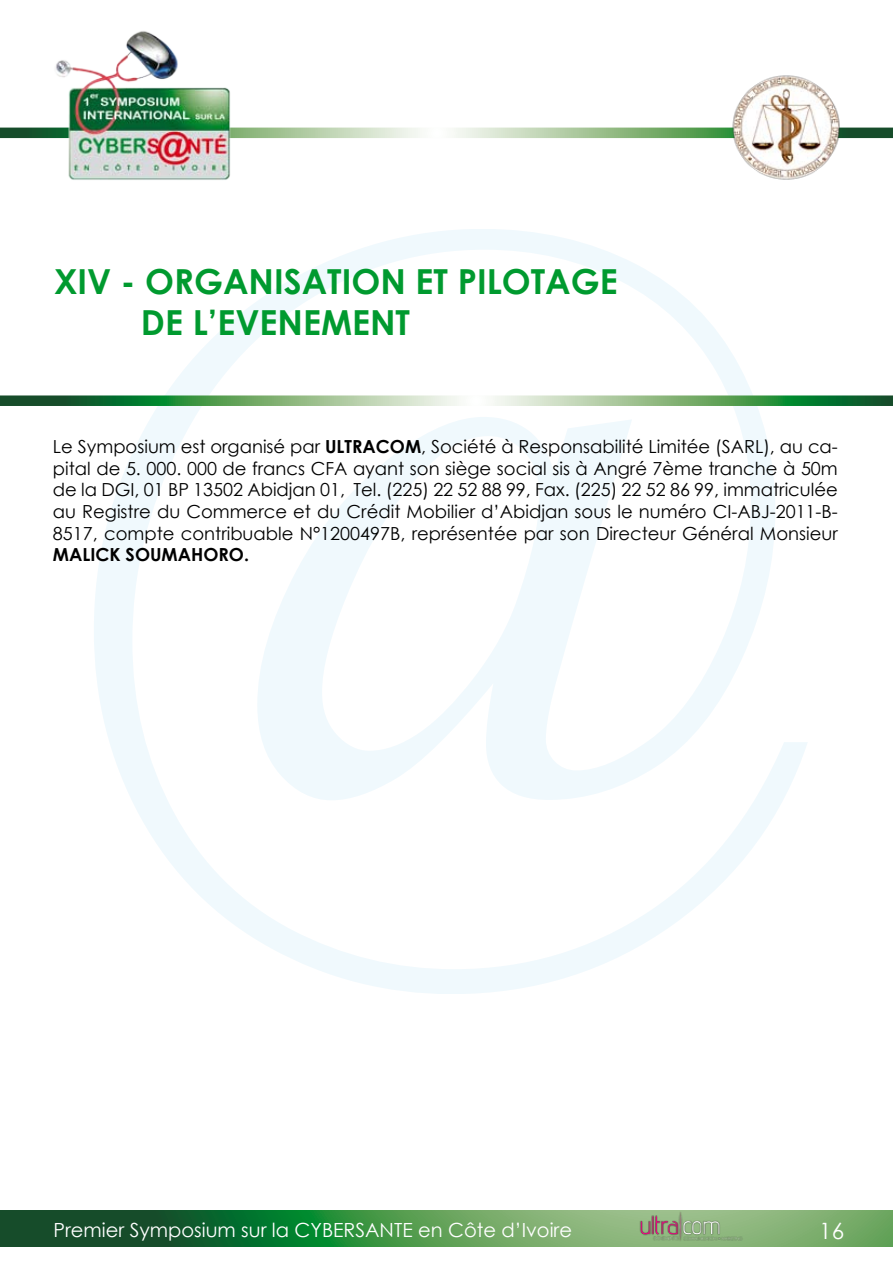
<style>
.page{position:relative;width:893px;height:1263px;background:#fff}
.page>*{position:absolute;margin:0;border:0;box-sizing:border-box;transform-origin:0 0}
.t1{font:840.75px "Times New Roman";color:#009ee0}
.t2{font:700 34.5px "Century Gothic";color:#009a2f}
.t3{font:22.5px "Century Gothic";color:#fff}
.t4{font:19.5px "Century Gothic";color:#fff}
.t5{font:18px/21.6px "Century Gothic";color:#000;text-align:justify}
.t6{font:700 18px "Century Gothic";color:#000}
.s1{font-weight:700}
</style>
<div class="page">
<svg style="left:0;top:1210px;width:893px;height:37px;background:#45884c"></svg>
<img style="left:629px;top:1210px;width:122px;height:37px">
<svg style="left:0;top:128px;width:893px;height:10px;background:#a4c29e"></svg>
<svg style="left:0;top:395px;width:893px;height:11px;background:#75aa7a"></svg>
<img style="left:712px;top:75px;width:147px;height:105px">
<img style="left:23px;top:31px;width:238px;height:149px">
<h1 class="t1" style="left:54px;top:-34px;width:776px">@</h1>
<h2 class="t2" style="left:54px;top:255px;width:454px">xiv - ORGAN ISATION ET PILOTA</h2>
<h2 class="t2" style="left:571px;top:255px;width:44px">GE</h2>
<h2 class="t2" style="left:141px;top:296px;width:231px">DE L’EVENEMENT</h2>
<p class="t5" style="left:53px;top:436px;width:787px;text-indent:323px"><span class="s1">COM</span>, Société à Responsabilité Limitée (SARL), au ca&shy;pital de 5. 000. 000 de francs CFA ayant son siège social sis à Angré 7ème tranche à 50m de la DGI, 01 BP 13502 Abidjan 01, Tel. (225) 22 52 88 99, Fax. (225) 22 52 86 99, immatriculée au Registre du Commerce et du Crédit Mobilier d’Abidjan sous le numéro CI-ABJ-2011-B-8517, compte contribuable N°1200497B, représentée par son Directeur Général Monsieur</p>
<p class="t6" style="left:53px;top:541px;width:86px">MALICK SOU</p>
<p class="t6" style="left:162px;top:541px;width:56px">MAHORO</p>
<p class="t6" style="left:244px;top:541px;width:7px">.</p>
<p class="t5" style="left:53px;top:436px;width:283px">Le Symposium est organisé par <span class="s1">ULTRA</span></p>
<p class="t4" style="left:54px;top:1216px;width:520px">Premier Symposium sur la CYBERSANTE en Côte d’Ivoire</p>
<p class="t3" style="left:819px;top:1215px;width:26px">16</p>
</div>
